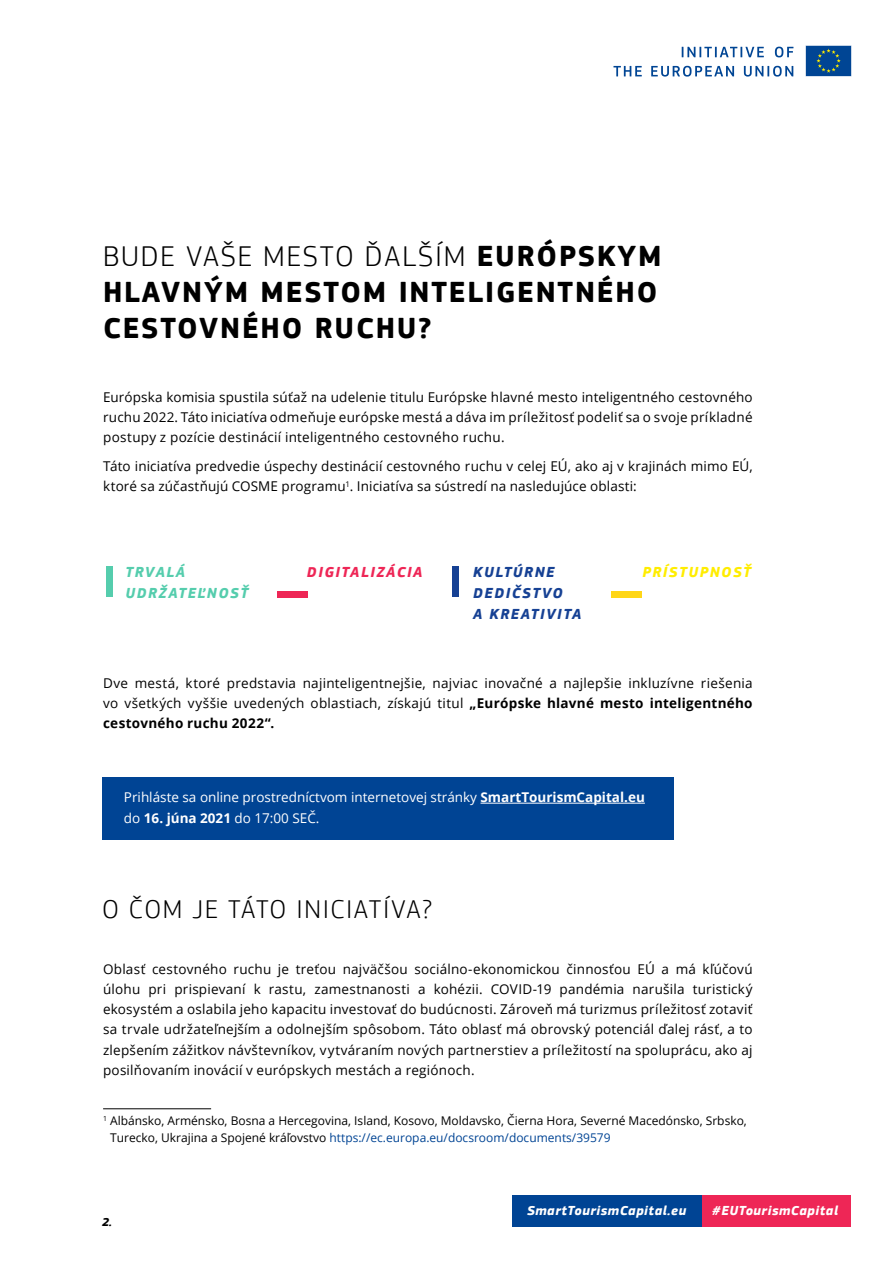
<style>
.page{position:relative;width:893px;height:1263px;background:#fff}
.page>*{position:absolute;margin:0;border:0;box-sizing:border-box;transform-origin:0 0}
.t1{font:700 30px/36px "EC Square Sans Pro";letter-spacing:.06em;color:#000}
.t2{font:300 27px "EC Square Sans Pro";letter-spacing:.06em;color:#000}
.t3{font:italic 700 15px/21px "EC Square Sans Pro";letter-spacing:.1em;color:#164194}
.t4{font:italic 700 15px/21px "EC Square Sans Pro";letter-spacing:.1em;color:#55cdad}
.t5{font:italic 700 15px "EC Square Sans Pro";letter-spacing:.1em;color:#ee2656}
.t6{font:italic 700 15px "EC Square Sans Pro";letter-spacing:.1em;color:#ffed00}
.t7{font:13.5px/20.2px "Open Sans";letter-spacing:.015em;color:#000;text-align:justify}
.t8{font:13.5px/20.5px "Open Sans";color:#fff}
.t9{font:italic 700 13.5px "EC Square Sans Pro";letter-spacing:.04em;color:#fff}
.t10{font:12px/16.5px "Open Sans";color:#000}
.t11{font:italic 700 12px "EC Square Sans Pro";color:#000}
.s1{font-weight:300}
.s2{font-weight:700}
.s3{color:#004494}
</style>
<div class="page">
<div style="left:702px;top:1195px;width:149px;height:31px;background:#ee2656"></div>
<div style="left:513px;top:1195px;width:189px;height:31px;background:#004494"></div>
<svg style="left:805px;top:45px;width:46px;height:31px"></svg>
<svg style="left:682px;top:47px;width:111px;height:10px"></svg>
<svg style="left:613px;top:66px;width:180px;height:11px"></svg>
<hr style="left:103px;top:1108px;width:108px;height:1px;background:#000">
<div style="left:106px;top:567px;width:6px;height:30px;background:#55cdad"></div>
<div style="left:452px;top:567px;width:6px;height:30px;background:#164194"></div>
<div style="left:278px;top:591px;width:30px;height:6px;background:#ee2656"></div>
<div style="left:611px;top:591px;width:30px;height:6px;background:#ffd617"></div>
<div style="left:102px;top:777px;width:572px;height:63px;background:#004494"></div>
<hr style="left:480px;top:803px;width:165px;height:1px;background:#fff">
<h1 class="t1" style="left:103px;top:239px;width:560px"><span class="s1">BUDE VAŠE MESTO ĎALŠÍM</span> EURÓPSKYM<br>HLAVNÝM MESTOM INTELIGENTNÉHO<br>CESTOVNÉHO RUCHU?</h1>
<p class="t7" style="left:103px;top:386px;width:651px">Európska komisia spustila súťaž na udelenie titulu Európske hlavné mesto inteligentného cestovného ruchu 2022. Táto iniciatíva odmeňuje európske mestá a dáva im príležitosť podeliť sa o svoje príkladné postupy z pozície destinácií inteligentného cestovného ruchu.</p>
<p class="t7" style="left:103px;top:456px;width:651px">Táto iniciatíva predvedie úspechy destinácií cestovného ruchu v celej EÚ, ako aj v krajinách mimo EÚ, ktoré sa zúčastňujú COSME programu<sup>1</sup>. Iniciatíva sa sústredí na nasledujúce oblasti:</p>
<p class="t4" style="left:125px;top:562px;width:124px">TRVALÁ<br>UDRŽATEĽNOSŤ</p>
<p class="t5" style="left:307px;top:563px;width:117px">DIGITALIZÁCIA</p>
<p class="t3" style="left:473px;top:562px;width:109px">KULTÚRNE<br>DEDIČSTVO<br>A KREATIVITA</p>
<p class="t6" style="left:642px;top:563px;width:110px">PRÍSTUPNOSŤ</p>
<p class="t7" style="left:103px;top:672px;width:651px">Dve mestá, ktoré predstavia najinteligentnejšie, najviac inovačné a najlepšie inkluzívne riešenia vo všetkých vyššie uvedených oblastiach, získajú titul <span class="s2">„Európske hlavné mesto inteligentného cestovného ruchu 2022“.</span></p>
<p class="t8" style="left:124px;top:787px;width:522px">Prihláste sa online prostredníctvom internetovej stránky <span class="s2">SmartTourismCapital.eu </span>do <span class="s2">16. júna 2021</span> do 17:00 SEČ.</p>
<h2 class="t2" style="left:102px;top:894px;width:331px">O ČOM JE TÁTO INICIATÍVA?</h2>
<p class="t7" style="left:103px;top:958px;width:651px">Oblasť cestovného ruchu je treťou najväčšou sociálno-ekonomickou činnosťou EÚ a má kľúčovú úlohu pri prispievaní k rastu, zamestnanosti a kohézii. COVID-19 pandémia narušila turistický ekosystém a oslabila jeho kapacitu investovať do budúcnosti. Zároveň má turizmus príležitosť zotaviť sa trvale udržateľnejším a odolnejším spôsobom. Táto oblasť má obrovský potenciál ďalej rásť, a to zlepšením zážitkov návštevníkov, vytváraním nových partnerstiev a príležitostí na spoluprácu, ako aj posilňovaním inovácií v európskych mestách a regiónoch.</p>
<p class="t10" style="left:110px;top:1112px;width:638px;text-indent:-7px"><sup>1</sup> Albánsko, Arménsko, Bosna a Hercegovina, Island, Kosovo, Moldavsko, Čierna Hora, Severné Macedónsko, Srbsko,<br>Turecko, Ukrajina a Spojené kráľovstvo <span class="s3">https://ec.europa.eu/docsroom/documents/39579</span></p>
<p class="t11" style="left:102px;top:1215px;width:11px">2.</p>
<p class="t9" style="left:527px;top:1202px;width:161px">SmartTourismCapital.eu</p>
<p class="t9" style="left:712px;top:1202px;width:127px">#EUTourismCapital</p>
</div>
